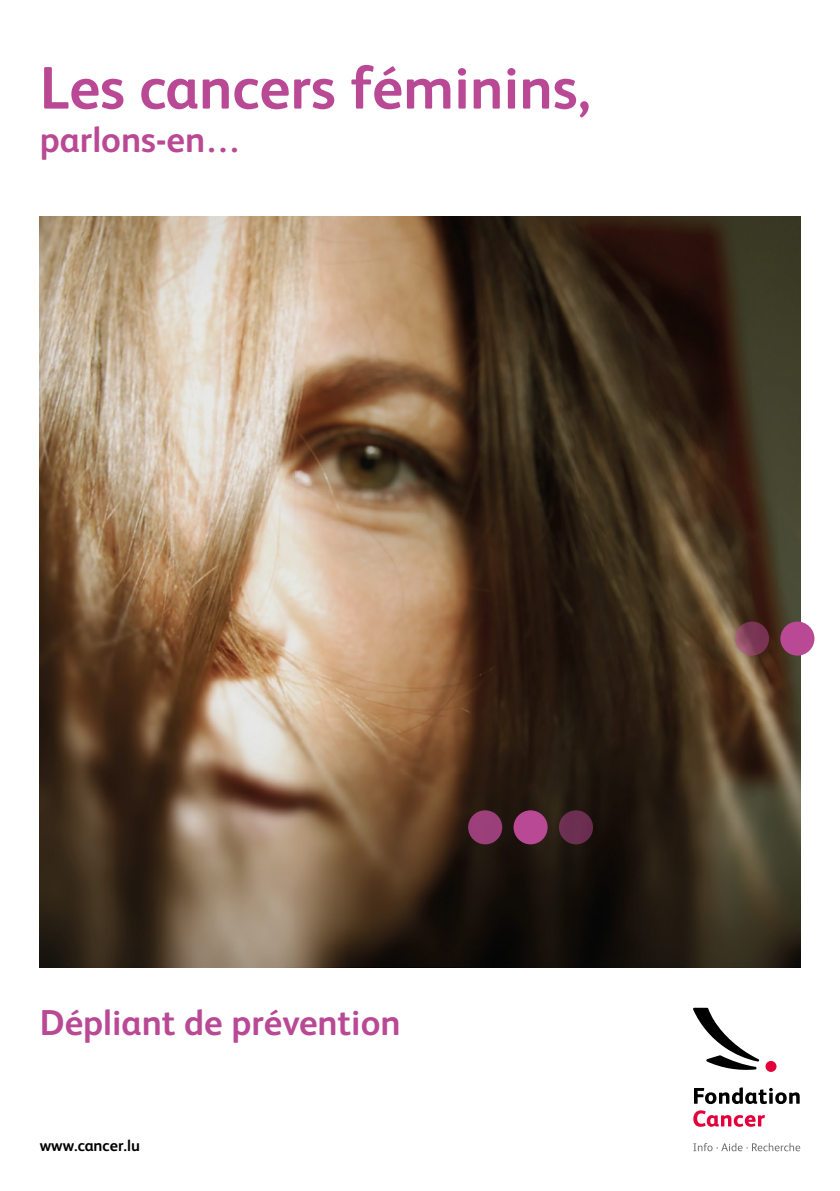
<style>
.page{position:relative;width:840px;height:1191px;background:#fff}
.page>*{position:absolute;margin:0;border:0;box-sizing:border-box;transform-origin:0 0}
.t1{font:700 60px "FS Albert";color:#ba4995}
.t2{font:700 36px "FS Albert";color:#ba4995}
.t3{font:700 16px "FS Albert";color:#000}
</style>
<div class="page">
<img style="left:40px;top:216px;width:759px;height:751px">
<svg style="left:693px;top:1143px;width:106px;height:8px"></svg>
<div style="left:765px;top:1061px;width:11px;height:11px;background:#e4003b;border-radius:50%"></div>
<svg style="left:693px;top:1007px;width:65px;height:63px"></svg>
<svg style="left:694px;top:1087px;width:105px;height:17px"></svg>
<svg style="left:693px;top:1110px;width:71px;height:16px"></svg>
<svg style="left:734px;top:621px;width:34px;height:34px"></svg>
<div style="left:780px;top:621px;width:34px;height:34px;background:#ba4995;border-radius:50%"></div>
<div style="left:513px;top:810px;width:34px;height:34px;background:#ba4995;border-radius:50%"></div>
<div style="left:558px;top:810px;width:34px;height:34px;background:#6b2f51;border-radius:50%"></div>
<div style="left:468px;top:810px;width:34px;height:34px;background:#9b3f7a;border-radius:50%"></div>
<h1 class="t1" style="left:40px;top:47px;width:552px">Les cancers féminins,</h1>
<p class="t2" style="left:40px;top:115px;width:203px">parlons-en…</p>
<p class="t2" style="left:40px;top:998px;width:362px">Dépliant de prévention</p>
<p class="t3" style="left:40px;top:1135px;width:102px">www.cancer.lu</p>
</div>
